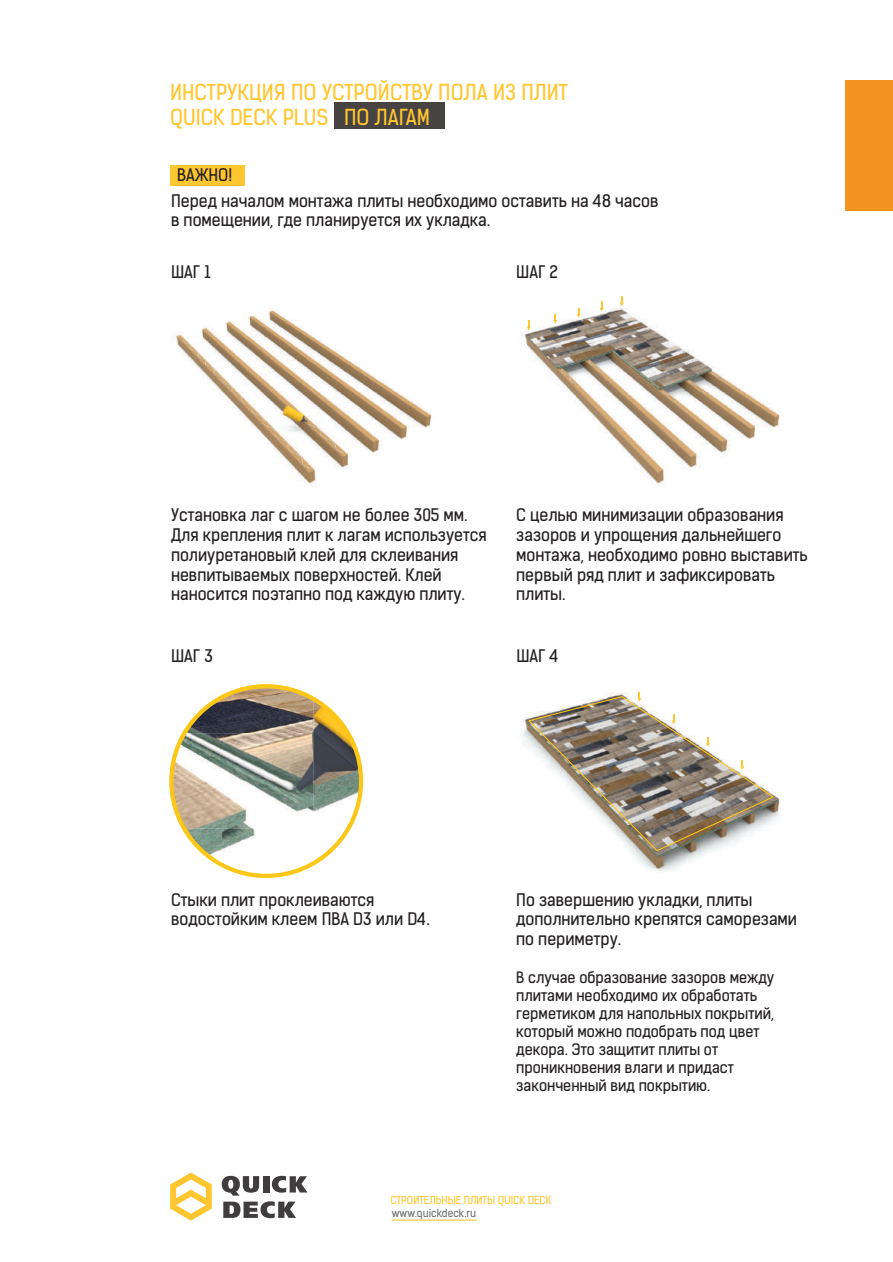
<style>
.page{position:relative;width:893px;height:1262px;background:#fff}
.page>*{position:absolute;margin:0;border:0;box-sizing:border-box;transform-origin:0 0}
.t1{font:21px/25.2px "Kelson Sans Regular RU";color:#ffc62f}
.t2{font:16.5px/19.8px "Kelson Sans Regular RU";color:#231f20}
.t3{font:15px/18px "Kelson Sans Regular RU";color:#231f20}
.t4{font:10.5px "Kelson Sans Regular RU";color:#ffc62f}
.t5{font:10.5px "Kelson Sans Regular RU";color:#6d6f71}
</style>
<div class="page">
<div style="left:170px;top:165px;width:74px;height:21px;background:#ffc62f"></div>
<svg style="left:272px;top:1175px;width:35px;height:17px"></svg>
<div style="left:263px;top:1176px;width:6px;height:16px;background:#403d3f"></div>
<svg style="left:222px;top:1175px;width:37px;height:20px"></svg>
<svg style="left:223px;top:1201px;width:73px;height:17px"></svg>
<svg style="left:170px;top:1172px;width:42px;height:48px"></svg>
<div style="left:846px;top:80px;width:47px;height:131px;background:#f29320"></div>
<img style="left:172px;top:308px;width:260px;height:179px">
<img style="left:521px;top:296px;width:259px;height:188px">
<img style="left:521px;top:717px;width:259px;height:155px">
<img style="left:184px;top:686px;width:129px;height:47px">
<img style="left:313px;top:766px;width:48px;height:62px">
<img style="left:171px;top:733px;width:13px;height:46px">
<img style="left:171px;top:780px;width:142px;height:48px">
<img style="left:184px;top:828px;width:129px;height:48px">
<img style="left:313px;top:828px;width:35px;height:35px">
<div style="left:169px;top:684px;width:194px;height:194px;border:4px solid #fdc717;border-radius:50%"></div>
<svg style="left:619px;top:297px;width:4px;height:9px"></svg>
<svg style="left:599px;top:302px;width:4px;height:9px"></svg>
<svg style="left:576px;top:308px;width:4px;height:9px"></svg>
<svg style="left:553px;top:314px;width:4px;height:9px"></svg>
<svg style="left:526px;top:321px;width:4px;height:9px"></svg>
<svg style="left:527px;top:692px;width:248px;height:160px"></svg>
<div style="left:335px;top:103px;width:110px;height:26px;background:#484343"></div>
<hr style="left:392px;top:1219px;width:84px;height:1px;background:#ffc62f">
<p class="t1" style="left:170px;top:82px;width:399px">ИНСТРУКЦИЯ ПО УСТРОЙСТВУ ПОЛА ИЗ ПЛИТ<br>QUICK DECK PLUS ПО ЛАГАМ</p>
<p class="t2" style="left:171px;top:164px;width:489px;line-height:25.5px;text-indent:6px">ВАЖНО!<br>Перед началом монтажа плиты необходимо оставить на 48 часов</p>
<p class="t2" style="left:171px;top:212px;width:320px">в помещении, где планируется их укладка.</p>
<p class="t2" style="left:171px;top:264px;width:41px">ШАГ 1</p>
<p class="t2" style="left:516px;top:264px;width:43px">ШАГ 2</p>
<p class="t2" style="left:171px;top:507px;width:317px">Установка лаг с шагом не более 305 мм.<br>Для крепления плит к лагам используется полиуретановый клей для склеивания невпитываемых поверхностей. Клей наносится поэтапно под каждую плиту.</p>
<p class="t2" style="left:171px;top:648px;width:43px">ШАГ 3</p>
<p class="t2" style="left:516px;top:507px;width:293px">С целью минимизации образования зазоров и упрощения дальнейшего монтажа, необходимо ровно выставить первый ряд плит и зафиксировать плиты.</p>
<p class="t2" style="left:516px;top:648px;width:44px">ШАГ 4</p>
<p class="t2" style="left:171px;top:891px;width:260px">Стыки плит проклеиваются водостойким клеем ПВА D3 или D4.</p>
<p class="t2" style="left:516px;top:891px;width:282px">По завершению укладки, плиты дополнительно крепятся саморезами по периметру.</p>
<p class="t3" style="left:516px;top:970px;width:259px">В случае образование зазоров между плитами необходимо их обработать герметиком для напольных покрытий, который можно подобрать под цвет декора. Это защитит плиты от проникновения влаги и придаст</p>
<p class="t3" style="left:516px;top:1078px;width:195px">законченный вид покрытию.</p>
<p class="t4" style="left:390px;top:1196px;width:163px">СТРОИТЕЛЬНЫЕ ПЛИТЫ QUICK DECK</p>
<p class="t5" style="left:392px;top:1209px;width:86px">www.quickdeck.ru</p>
</div>
